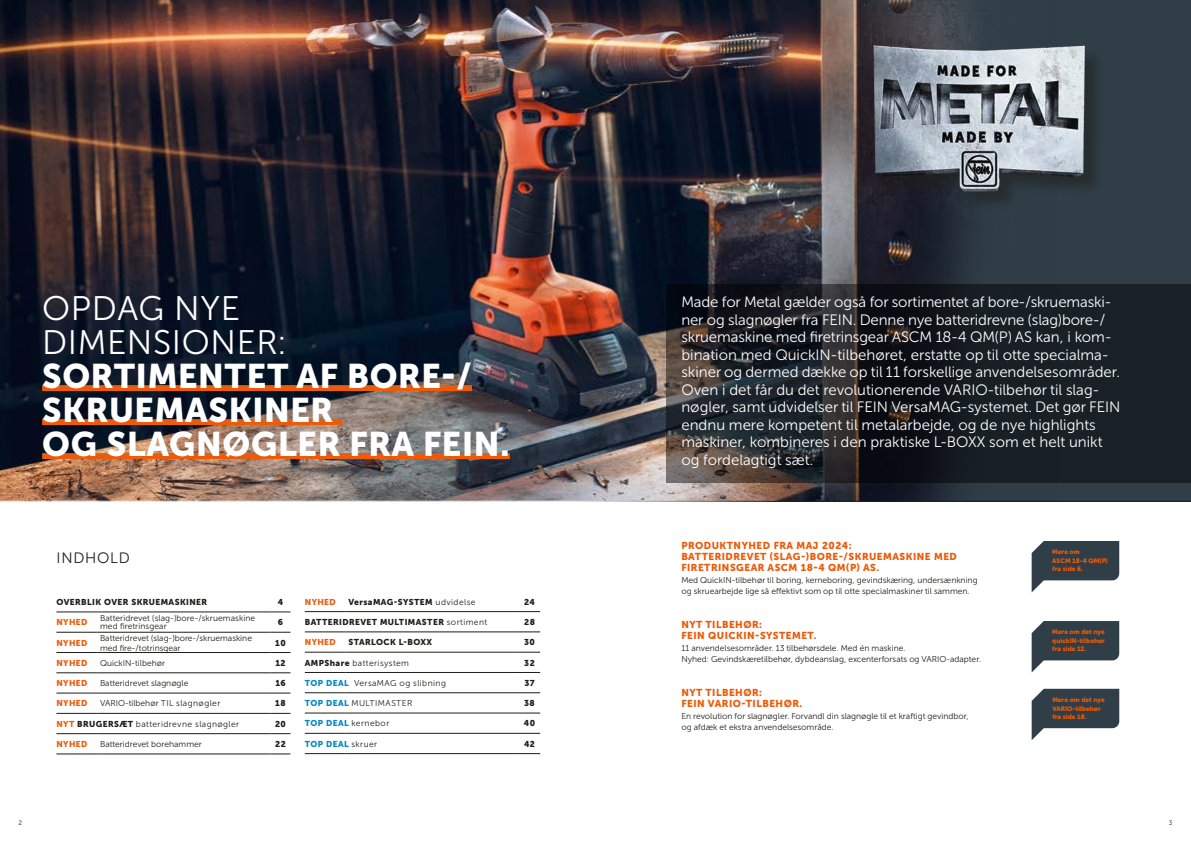
<style>
.page{position:relative;width:1191px;height:842px;background:#fff}
.page>*{position:absolute;margin:0;border:0;box-sizing:border-box;transform-origin:0 0}
.t1{font:700 34px/34px "FEIN Corporate";letter-spacing:.02em;color:#fff}
.t2{font:300 34px/34px "FEIN Corporate";letter-spacing:.02em;color:#fff}
.t3{font:300 15px/17.5px "FEIN Corporate";color:#fff}
.t4{font:300 15px "FEIN Corporate";letter-spacing:.05em;color:#1d1d1b}
.t5{font:700 10px/11.3px "FEIN Corporate";letter-spacing:.05em;color:#ea5b0b}
.t6{font:300 8.5px/11.3px "FEIN Corporate";color:#1d1d1b}
.t7{font:700 8.5px "FEIN Corporate";letter-spacing:.05em;color:#1d1d1b}
.t8{font:300 8.5px "FEIN Corporate";letter-spacing:.05em;color:#1d1d1b}
.t9{font:700 8.5px "FEIN Corporate";letter-spacing:.05em;color:#ea5b0b}
.t10{font:300 8.5px "FEIN Corporate";letter-spacing:.025em;color:#1d1d1b}
.t11{font:700 8.5px "FEIN Corporate";letter-spacing:.05em;color:#0088c2}
.t12{font:700 6.5px/8.5px "FEIN Corporate";color:#ea5b0b}
.t13{font:300 6.5px "FEIN Corporate";color:#1d1d1b}
.s1{font-weight:700;color:#ea5b0b}
.s2{font-weight:700}
.s3{font-weight:300}
.s4{font-weight:700;color:#0088c2}
.s5{font-weight:300;color:#1d1d1b}
</style>
<div class="page">
<img style="left:0;top:0;width:1191px;height:502px">
<div style="left:875px;top:48px;width:230px;height:163px;background:#1d1d1b;opacity:.5"></div>
<img style="left:845px;top:24px;width:263px;height:177px">
<svg style="left:519px;top:611px;width:21px;height:1px"></svg>
<svg style="left:519px;top:632px;width:21px;height:1px"></svg>
<svg style="left:519px;top:652px;width:21px;height:1px"></svg>
<svg style="left:519px;top:672px;width:21px;height:1px"></svg>
<svg style="left:519px;top:693px;width:21px;height:1px"></svg>
<svg style="left:519px;top:713px;width:21px;height:1px"></svg>
<svg style="left:519px;top:733px;width:21px;height:1px"></svg>
<svg style="left:519px;top:753px;width:21px;height:1px"></svg>
<hr style="left:305px;top:611px;width:41px;height:1px;background:#1d1d1b">
<hr style="left:346px;top:611px;width:173px;height:1px;background:#1d1d1b">
<hr style="left:305px;top:632px;width:41px;height:1px;background:#1d1d1b">
<hr style="left:346px;top:632px;width:173px;height:1px;background:#1d1d1b">
<hr style="left:305px;top:652px;width:41px;height:1px;background:#1d1d1b">
<hr style="left:346px;top:652px;width:173px;height:1px;background:#1d1d1b">
<hr style="left:305px;top:672px;width:41px;height:1px;background:#1d1d1b">
<hr style="left:346px;top:672px;width:173px;height:1px;background:#1d1d1b">
<hr style="left:305px;top:693px;width:41px;height:1px;background:#1d1d1b">
<hr style="left:346px;top:693px;width:173px;height:1px;background:#1d1d1b">
<hr style="left:305px;top:713px;width:41px;height:1px;background:#1d1d1b">
<hr style="left:346px;top:713px;width:173px;height:1px;background:#1d1d1b">
<hr style="left:305px;top:733px;width:41px;height:1px;background:#1d1d1b">
<hr style="left:346px;top:733px;width:173px;height:1px;background:#1d1d1b">
<hr style="left:305px;top:753px;width:41px;height:1px;background:#1d1d1b">
<hr style="left:346px;top:753px;width:173px;height:1px;background:#1d1d1b">
<div style="left:42px;top:385px;width:430px;height:6px;background:#ea5b0b"></div>
<div style="left:42px;top:419px;width:300px;height:6px;background:#ea5b0b"></div>
<div style="left:42px;top:453px;width:468px;height:6px;background:#ea5b0b"></div>
<svg style="left:1031px;top:541px;width:88px;height:51px"></svg>
<svg style="left:1031px;top:621px;width:88px;height:51px"></svg>
<svg style="left:1031px;top:689px;width:88px;height:51px"></svg>
<svg style="left:666px;top:284px;width:525px;height:199px;background:#1d2125"></svg>
<hr style="left:56px;top:652px;width:41px;height:1px;background:#1d1d1b">
<hr style="left:97px;top:652px;width:173px;height:1px;background:#1d1d1b">
<svg style="left:270px;top:652px;width:20px;height:1px"></svg>
<hr style="left:56px;top:612px;width:41px;height:1px;background:#1d1d1b">
<hr style="left:97px;top:612px;width:173px;height:1px;background:#1d1d1b">
<svg style="left:270px;top:612px;width:20px;height:1px"></svg>
<hr style="left:56px;top:632px;width:41px;height:1px;background:#1d1d1b">
<hr style="left:97px;top:632px;width:173px;height:1px;background:#1d1d1b">
<svg style="left:270px;top:632px;width:20px;height:1px"></svg>
<svg style="left:270px;top:673px;width:20px;height:1px"></svg>
<svg style="left:270px;top:693px;width:20px;height:1px"></svg>
<svg style="left:270px;top:713px;width:20px;height:1px"></svg>
<svg style="left:270px;top:733px;width:20px;height:1px"></svg>
<svg style="left:270px;top:754px;width:20px;height:1px"></svg>
<hr style="left:56px;top:673px;width:41px;height:1px;background:#1d1d1b">
<hr style="left:97px;top:673px;width:173px;height:1px;background:#1d1d1b">
<hr style="left:56px;top:693px;width:41px;height:1px;background:#1d1d1b">
<hr style="left:97px;top:693px;width:173px;height:1px;background:#1d1d1b">
<hr style="left:56px;top:713px;width:41px;height:1px;background:#1d1d1b">
<hr style="left:97px;top:713px;width:173px;height:1px;background:#1d1d1b">
<hr style="left:56px;top:733px;width:41px;height:1px;background:#1d1d1b">
<hr style="left:97px;top:733px;width:173px;height:1px;background:#1d1d1b">
<hr style="left:56px;top:754px;width:41px;height:1px;background:#1d1d1b">
<hr style="left:97px;top:754px;width:173px;height:1px;background:#1d1d1b">
<h1 class="t2" style="left:42px;top:292px;width:245px">OPDAG NYE<br>DIMENSIONER:</h1>
<h1 class="t1" style="left:42px;top:359px;width:469px">SORTIMENTET AF BORE-/<br>SKRUEMASKINER<br>OG SLAGNØGLER FRA FEIN.</h1>
<h2 class="t4" style="left:57px;top:550px;width:75px">INDHOLD</h2>
<p class="t7" style="left:56px;top:597px;width:152px">OVERBLIK OVER SKRUEMASKINER</p>
<p class="t7" style="left:278px;top:597px;width:7px">4</p>
<p class="t9" style="left:56px;top:617px;width:33px">NYHED</p>
<p class="t6" style="left:100px;top:615px;width:157px;line-height:7.8px">Batteridrevet (slag-)bore-/skruemaskine med firetrinsgear</p>
<p class="t7" style="left:278px;top:617px;width:7px">6</p>
<p class="t9" style="left:56px;top:638px;width:33px">NYHED</p>
<p class="t6" style="left:100px;top:633px;width:153px;line-height:10px">Batteridrevet (slag-)bore-/skruemaskine med fire-/totrinsgear</p>
<p class="t7" style="left:275px;top:638px;width:12px">10</p>
<p class="t9" style="left:56px;top:658px;width:33px">NYHED</p>
<p class="t6" style="left:100px;top:658px;width:67px">QuickIN-tilbehør</p>
<p class="t7" style="left:275px;top:658px;width:12px">12</p>
<p class="t9" style="left:56px;top:678px;width:33px">NYHED</p>
<p class="t6" style="left:100px;top:678px;width:90px">Batteridrevet slagnøgle</p>
<p class="t7" style="left:275px;top:678px;width:12px">16</p>
<p class="t9" style="left:56px;top:699px;width:33px">NYHED</p>
<p class="t10" style="left:100px;top:699px;width:122px">VARIO-tilbehør TIL slagnøgler</p>
<p class="t7" style="left:275px;top:699px;width:12px">18</p>
<p class="t8" style="left:56px;top:719px;width:184px"><span class="s1">NYT</span> <span class="s2">BRUGERSÆT</span> batteridrevne slagnøgler</p>
<p class="t7" style="left:275px;top:719px;width:12px">20</p>
<p class="t9" style="left:56px;top:739px;width:33px">NYHED</p>
<p class="t6" style="left:100px;top:738px;width:103px">Batteridrevet borehammer</p>
<p class="t7" style="left:275px;top:739px;width:12px">22</p>
<p class="t9" style="left:305px;top:597px;width:33px">NYHED</p>
<p class="t7" style="left:348px;top:597px;width:128px">VersaMAG-SYSTEM <span class="s3">udvidelse</span></p>
<p class="t7" style="left:524px;top:597px;width:12px">24</p>
<p class="t7" style="left:305px;top:617px;width:184px">BATTERIDREVET MULTIMASTER <span class="s3">sortiment</span></p>
<p class="t7" style="left:524px;top:617px;width:12px">28</p>
<p class="t9" style="left:305px;top:637px;width:33px">NYHED</p>
<p class="t7" style="left:348px;top:637px;width:85px">STARLOCK L-BOXX</p>
<p class="t7" style="left:524px;top:637px;width:12px">30</p>
<p class="t8" style="left:305px;top:658px;width:106px"><span class="s2">AMPShare</span> batterisystem</p>
<p class="t7" style="left:524px;top:658px;width:12px">32</p>
<p class="t8" style="left:305px;top:678px;width:143px"><span class="s4">TOP DEAL</span> VersaMAG og slibning</p>
<p class="t7" style="left:524px;top:678px;width:12px">37</p>
<p class="t8" style="left:305px;top:698px;width:109px"><span class="s4">TOP DEAL</span> MULTIMASTER</p>
<p class="t7" style="left:524px;top:698px;width:12px">38</p>
<p class="t8" style="left:305px;top:719px;width:86px"><span class="s4">TOP DEAL</span> kernebor</p>
<p class="t7" style="left:524px;top:718px;width:13px">40</p>
<p class="t11" style="left:305px;top:739px;width:74px">TOP DEAL <span class="s5">skruer</span></p>
<p class="t7" style="left:524px;top:739px;width:12px">42</p>
<p class="t3" style="left:681px;top:293px;width:440px">Made for Metal gælder også for sortimentet af bore-/skruemaski&shy;ner og slagnøgler fra FEIN. Denne nye batteridrevne (slag)bore-/ skruemaskine med firetrinsgear ASCM 18-4 QM(P) AS kan, i kom&shy;bination med QuickIN-tilbehøret, erstatte op til otte specialma&shy;skiner og dermed dække op til 11 forskellige anvendelsesområder.<br>Oven i det får du det revolutionerende VARIO-tilbehør til slag&shy;nøgler, samt udvidelser til FEIN VersaMAG-systemet. Det gør FEIN endnu mere kompetent til metalarbejde, og de nye highlights maskiner, kombineres i den praktiske L-BOXX som et helt unikt og fordelagtigt sæt.</p>
<p class="t5" style="left:681px;top:539px;width:277px">PRODUKTNYHED FRA MAJ 2024:<br>BATTERIDREVET (SLAG-)BORE-/SKRUEMASKINE MED<br>FIRETRINSGEAR ASCM 18-4 QM(P) AS.</p>
<p class="t6" style="left:681px;top:574px;width:298px">Med QuickIN-tilbehør til boring, kerneboring, gevindskæring, undersænkning og skruearbejde lige så effektivt som op til otte specialmaskiner til sammen.</p>
<p class="t5" style="left:681px;top:619px;width:137px">NYT TILBEHØR:<br>FEIN QUICKIN-SYSTEMET.</p>
<p class="t6" style="left:681px;top:642px;width:301px">11 anvendelsesområder. 13 tilbehørsdele. Med én maskine.<br>Nyhed: Gevindskæretilbehør, dybdeanslag, excenterforsats og VARIO-adapter.</p>
<p class="t5" style="left:681px;top:687px;width:122px">NYT TILBEHØR:<br>FEIN VARIO-TILBEHØR.</p>
<p class="t6" style="left:681px;top:710px;width:289px">En revolution for slagnøgler. Forvandl din slagnøgle til et kraftigt gevindbor, og afdæk et ekstra anvendelsesområde.</p>
<p class="t12" style="left:1052px;top:548px;width:57px">Mere om<br>ASCM 18-4 QM(P) fra side 6.</p>
<p class="t12" style="left:1052px;top:628px;width:54px;text-align:justify">Mere om det nye quickIN-tilbehør fra side 12.</p>
<p class="t12" style="left:1052px;top:696px;width:54px">Mere om det nye<br>VARIO-tilbehør fra side 18.</p>
<p class="t13" style="left:18px;top:819px;width:5px">2</p>
<p class="t13" style="left:1169px;top:819px;width:5px">3</p>
</div>
